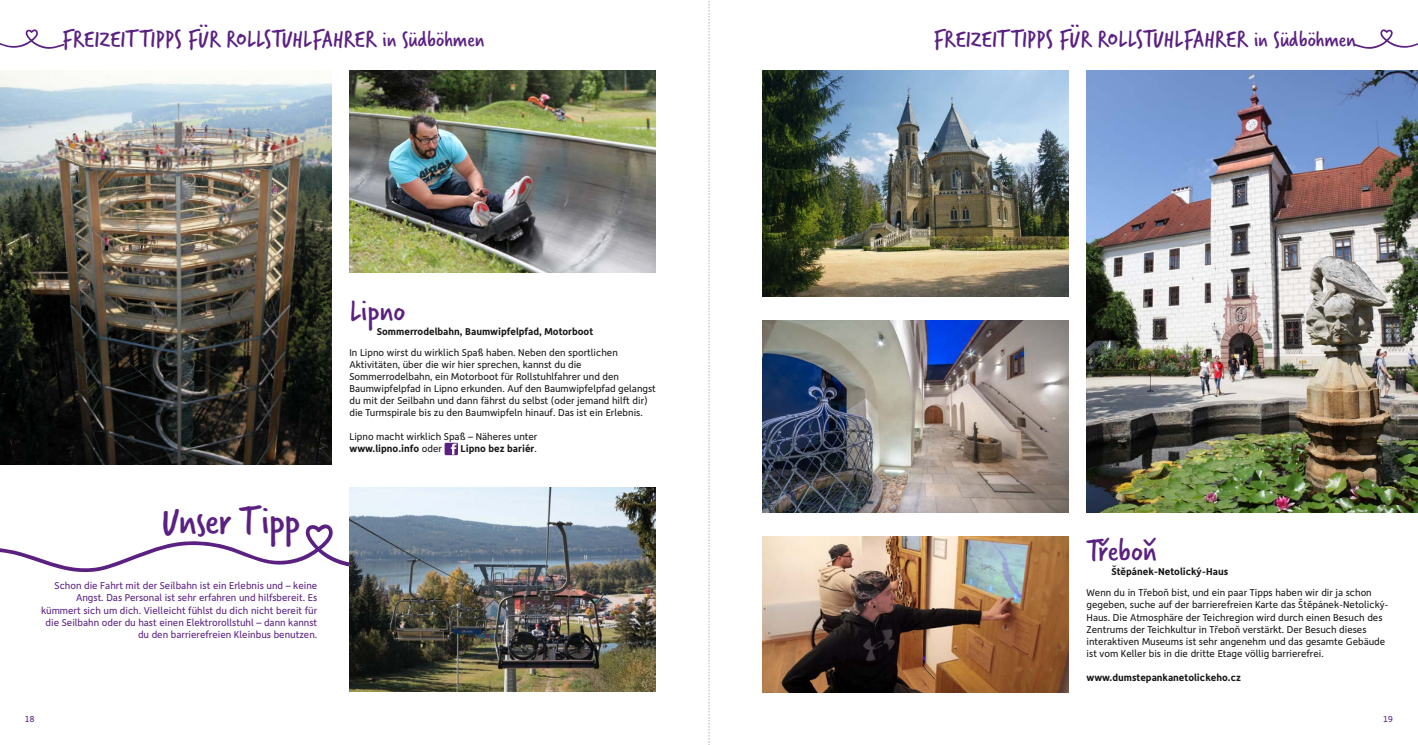
<style>
.page{position:relative;width:1418px;height:745px;background:#fff}
.page>*{position:absolute;margin:0;border:0;box-sizing:border-box;transform-origin:0 0}
.t1{font:42.38px "Verveine Corp";letter-spacing:-.01em;color:#5b2182}
.t2{font:32.5px "Verveine Corp";color:#5b2182}
.t3{font:25.62px "Verveine Corp";color:#5b2182}
.t4{font:10px/12px "Depot";color:#181716}
.t5{font:10px/12px "Depot";color:#5b2182;text-align:right}
.t6{font:700 10px "Depot";color:#181716}
.t7{font:8.75px "Depot";color:#5b2182}
.s1{font-size:22.62px}
.s2{font-weight:700}
.s3{font-weight:400}
</style>
<div class="page">
<img style="left:349px;top:487px;width:307px;height:204px">
<img style="left:349px;top:71px;width:307px;height:201px">
<img style="left:0;top:71px;width:331px;height:393px">
<img style="left:1086px;top:71px;width:331px;height:441px">
<img style="left:762px;top:320px;width:306px;height:192px">
<img style="left:762px;top:71px;width:306px;height:225px">
<img style="left:762px;top:536px;width:306px;height:156px">
<svg style="left:0;top:29px;width:65px;height:20px"></svg>
<svg style="left:1354px;top:29px;width:63px;height:20px"></svg>
<svg style="left:444px;top:442px;width:14px;height:13px"></svg>
<svg style="left:0;top:524px;width:349px;height:49px"></svg>
<svg style="left:708px;top:1px;width:1px;height:742px"></svg>
<h3 class="t3" style="left:62px;top:21px;width:424px">FREIZEITTIPPS FÜR ROLLSTUHLFAHRER <span class="s1">in Südböhmen</span></h3>
<h3 class="t3" style="left:933px;top:21px;width:424px">FREIZEITTIPPS FÜR ROLLSTUHLFAHRER <span class="s1">in Südböhmen</span></h3>
<h1 class="t1" style="left:161px;top:491px;width:141px">Unser Tipp</h1>
<p class="t5" style="left:41px;top:579px;width:278px">Schon die Fahrt mit der Seilbahn ist ein Erlebnis und – keine Angst. Das Personal ist sehr erfahren und hilfsbereit. Es kümmert sich um dich. Vielleicht fühlst du dich nicht bereit für die Seilbahn oder du hast einen Elektrorollstuhl – dann kannst du den barrierefreien Kleinbus benutzen.</p>
<h2 class="t2" style="left:349px;top:288px;width:57px">Lipno</h2>
<p class="t6" style="left:377px;top:324px;width:218px">Sommerrodelbahn, Baumwipfelpfad, Motorboot</p>
<p class="t4" style="left:349px;top:346px;width:308px">In Lipno wirst du wirklich Spaß haben. Neben den sportlichen Aktivitäten, über die wir hier sprechen, kannst du die Sommerrodelbahn, ein Motorboot für Rollstuhlfahrer und den Baumwipfelpfad in Lipno erkunden. Auf den Baumwipfelpfad gelangst du mit der Seilbahn und dann fährst du selbst (oder jemand hilft dir) die Turmspirale bis zu den Baumwipfeln hinauf. Das ist ein Erlebnis.</p>
<p class="t4" style="left:349px;top:430px;width:189px">Lipno macht wirklich Spaß – Näheres unter <span class="s2">www.lipno.info</span> oder</p>
<p class="t6" style="left:460px;top:442px;width:78px">Lipno bez bariér<span class="s3">.</span></p>
<h2 class="t2" style="left:1086px;top:528px;width:72px">Třeboň</h2>
<p class="t6" style="left:1111px;top:564px;width:118px">Štěpánek-Netolický-Haus</p>
<p class="t4" style="left:1086px;top:586px;width:304px">Wenn du in Třeboň bist, und ein paar Tipps haben wir dir ja schon gegeben, suche auf der barrierefreien Karte das Štěpánek-Netolický-Haus. Die Atmosphäre der Teichregion wird durch einen Besuch des Zentrums der Teichkultur in Třeboň verstärkt. Der Besuch dieses interaktiven Museums ist sehr angenehm und das gesamte Gebäude ist vom Keller bis in die dritte Etage völlig barrierefrei.</p>
<p class="t6" style="left:1086px;top:670px;width:156px">www.dumstepankanetolickeho.cz</p>
<p class="t7" style="left:25px;top:712px;width:12px">18</p>
<p class="t7" style="left:1382px;top:712px;width:12px">19</p>
</div>
